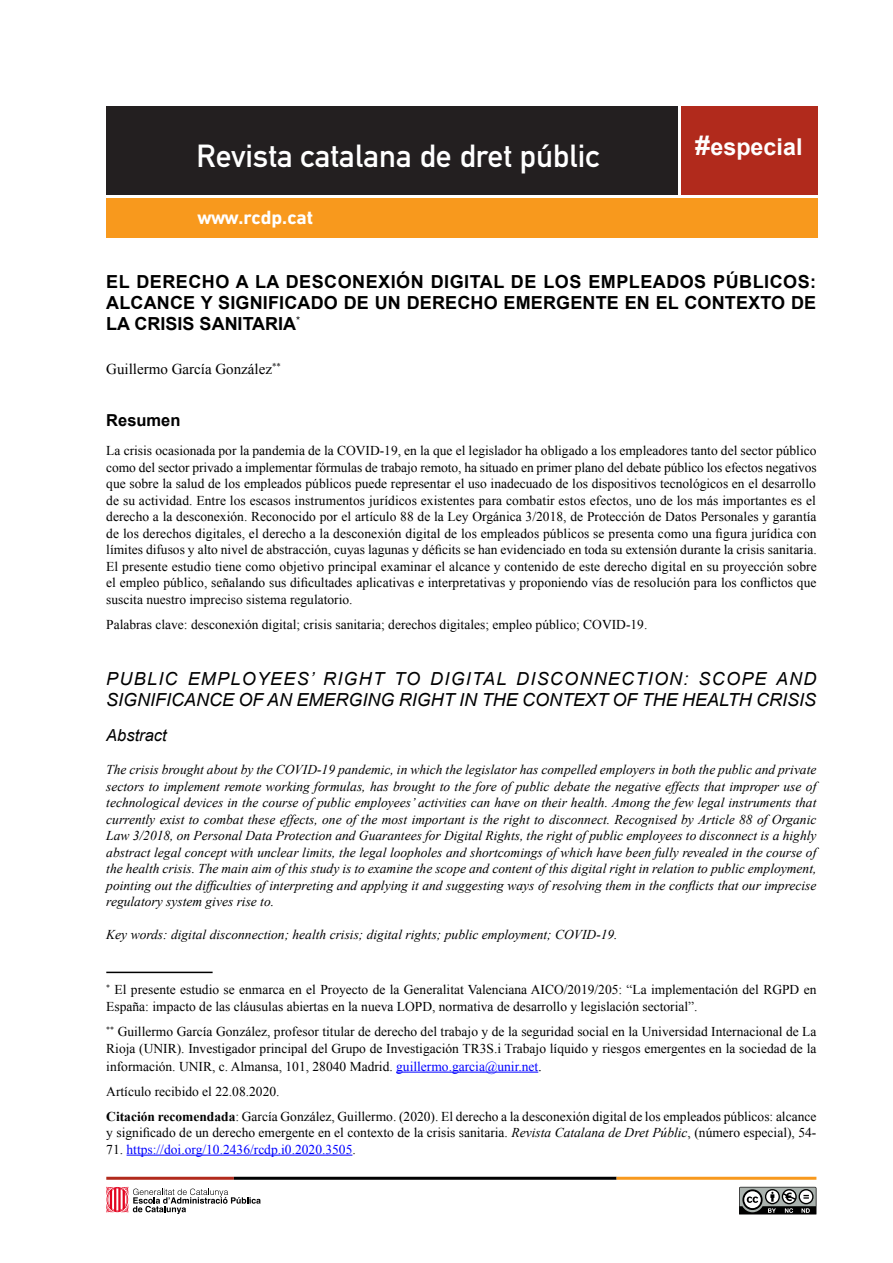
<style>
.page{position:relative;width:893px;height:1263px;background:#fff}
.page>*{position:absolute;margin:0;border:0;box-sizing:border-box;transform-origin:0 0}
.t1{font:700 31.5px "DIN Alternate";color:#fff}
.t2{font:700 23.25px "Arial";letter-spacing:.005em;color:#fff}
.t3{font:700 19.5px "DIN Next LT Pro";letter-spacing:-.01em;color:#fff}
.Títol_article{font:700 18px/21px "Arial";letter-spacing:.01em;color:#000;text-align:justify}
.Títol_article_2a_lle{font:italic 18px/21px "Arial";color:#000}
.abstrat_2a_llengua{font:italic 16.5px "Arial";color:#000}
.resum{font:700 16.5px "Arial";color:#000}
.nom_de_l_autor{font:15px "Times New Roman";color:#000}
.cos_resum_original{font:13.5px/16.5px "Times New Roman";color:#000;text-align:justify}
.text_abstract_2a_lle{font:italic 13.5px/16.5px "Times New Roman";color:#000;text-align:justify}
.nota_a_peu_de_pàgina{font:13.5px/16.5px "Times New Roman";color:#000}
.paraules_clau{font:13.5px "Times New Roman";color:#000}
.paraules_clau_2a_lle{font:italic 13.5px "Times New Roman";color:#000}
.nota_a_peu_de_pàgina-2{font:13.5px "Times New Roman";color:#00f}
.s1{font-size:27px}
.s2{color:#00f}
.s3{font-size:15px}
.s4{font-weight:700}
.s5{font-style:italic}
.s6{color:#000}
</style>
<div class="page">
<svg style="left:106px;top:1187px;width:155px;height:27px"></svg>
<svg style="left:739px;top:1187px;width:77px;height:27px"></svg>
<div style="left:106px;top:106px;width:572px;height:88px;background:#231f20"></div>
<div style="left:106px;top:198px;width:711px;height:40px;background:#f8991d"></div>
<div style="left:681px;top:106px;width:136px;height:88px;background:#b12a1c"></div>
<hr style="left:106px;top:1177px;width:128px;height:3px;background:#b12a1c">
<hr style="left:234px;top:1177px;width:383px;height:3px;background:#000">
<hr style="left:617px;top:1177px;width:199px;height:3px;background:#f8991d">
<hr style="left:106px;top:972px;width:107px;height:1px;background:#000">
<hr style="left:396px;top:1072px;width:142px;height:1px;background:#00f">
<hr style="left:127px;top:1155px;width:225px;height:1px;background:#00f">
<h1 class="t1" style="left:197px;top:132px;width:404px">Revista catalana de dret públic</h1>
<h2 class="t2" style="left:695px;top:131px;width:109px"><span class="s1">#</span>especial</h2>
<h3 class="t3" style="left:197px;top:206px;width:117px">www.rcdp.cat</h3>
<h1 class="Títol_article" style="left:106px;top:272px;width:711px">EL DERECHO A LA DESCONEXIÓN DIGITAL DE LOS EMPLEADOS PÚBLICOS:<br>ALCANCE Y SIGNIFICADO DE UN DERECHO EMERGENTE EN EL CONTEXTO DE LA CRISIS SANITARIA<sup>*</sup></h1>
<p class="nom_de_l_autor" style="left:106px;top:359px;width:176px">Guillermo García González<sup>**</sup></p>
<h1 class="resum" style="left:106px;top:409px;width:76px">Resumen</h1>
<p class="cos_resum_original" style="left:106px;top:442px;width:712px">La crisis ocasionada por la pandemia de la COVID-19, en la que el legislador ha obligado a los empleadores tanto del sector público como del sector privado a implementar fórmulas de trabajo remoto, ha situado en primer plano del debate público los efectos negativos que sobre la salud de los empleados públicos puede representar el uso inadecuado de los dispositivos tecnológicos en el desarrollo de su actividad. Entre los escasos instrumentos jurídicos existentes para combatir estos efectos, uno de los más importantes es el derecho a la desconexión. Reconocido por el artículo 88 de la Ley Orgánica 3/2018, de Protección de Datos Personales y garantía de los derechos digitales, el derecho a la desconexión digital de los empleados públicos se presenta como una figura jurídica con límites difusos y alto nivel de abstracción, cuyas lagunas y déficits se han evidenciado en toda su extensión durante la crisis sanitaria.<br>El presente estudio tiene como objetivo principal examinar el alcance y contenido de este derecho digital en su proyección sobre el empleo público, señalando sus dificultades aplicativas e interpretativas y proponiendo vías de resolución para los conflictos que suscita nuestro impreciso sistema regulatorio.</p>
<p class="paraules_clau" style="left:106px;top:615px;width:543px">Palabras clave: desconexión digital; crisis sanitaria; derechos digitales; empleo público; COVID-19.</p>
<h1 class="Títol_article_2a_lle" style="left:106px;top:668px;width:712px">PUBLIC EMPLOYEES’ RIGHT TO DIGITAL DISCONNECTION: SCOPE AND<br>SIGNIFICANCE OF AN EMERGING RIGHT IN THE CONTEXT OF THE HEALTH CRISIS</h1>
<p class="abstrat_2a_llengua" style="left:106px;top:724px;width:62px">Abstract</p>
<p class="text_abstract_2a_lle" style="left:106px;top:761px;width:712px">The crisis brought about by the COVID-19 pandemic, in which the legislator has compelled employers in both the public and private sectors to implement remote working formulas, has brought to the fore of public debate the negative effects that improper use of technological devices in the course of public employees’ activities can have on their health. Among the few legal instruments that currently exist to combat these effects, one of the most important is the right to disconnect. Recognised by Article 88 of Organic Law 3/2018, on Personal Data Protection and Guarantees for Digital Rights, the right of public employees to disconnect is a highly abstract legal concept with unclear limits, the legal loopholes and shortcomings of which have been fully revealed in the course of the health crisis. The main aim of this study is to examine the scope and content of this digital right in relation to public employment, pointing out the difficulties of interpreting and applying it and suggesting ways of resolving them in the conflicts that our imprecise regulatory system gives rise to.</p>
<p class="paraules_clau_2a_lle" style="left:106px;top:925px;width:513px">Key words: digital disconnection; health crisis; digital rights; public employment; COVID-19.</p>
<p class="nota_a_peu_de_pàgina" style="left:106px;top:981px;width:712px"><sup>*</sup> El presente estudio se enmarca en el Proyecto de la Generalitat Valenciana AICO/2019/205: “La implementación del RGPD en<br>España: impacto de las cláusulas abiertas en la nueva LOPD, normativa de desarrollo y legislación sectorial”.</p>
<p class="nota_a_peu_de_pàgina" style="left:106px;top:1023px;width:712px"><sup>**</sup> Guillermo García González, profesor titular de derecho del trabajo y de la seguridad social en la Universidad Internacional de La<br>Rioja (UNIR). Investigador principal del Grupo de Investigación TR3S.i Trabajo líquido y riesgos emergentes en la sociedad de la</p>
<p class="nota_a_peu_de_pàgina" style="left:106px;top:1058px;width:437px">información. UNIR, c. Almansa, 101, 28040 Madrid. <span class="s2">guillermo.garcia@unir.net</span><span class="s3">.</span></p>
<p class="nota_a_peu_de_pàgina" style="left:106px;top:1083px;width:175px">Artículo recibido el 22.08.2020.</p>
<p class="nota_a_peu_de_pàgina" style="left:106px;top:1108px;width:712px"><span class="s4">Citación recomendada</span>: García González, Guillermo. (2020). El derecho a la desconexión digital de los empleados públicos: alcance y significado de un derecho emergente en el contexto de la crisis sanitaria. <span class="s5">Revista Catalana de Dret Públic</span>, (número especial), 54-</p>
<p class="nota_a_peu_de_pàgina-2" style="left:106px;top:1140px;width:251px"><span class="s6">71.</span> https://doi.org/10.2436/rcdp.i0.2020.3505<span class="s6">.</span></p>
</div>
